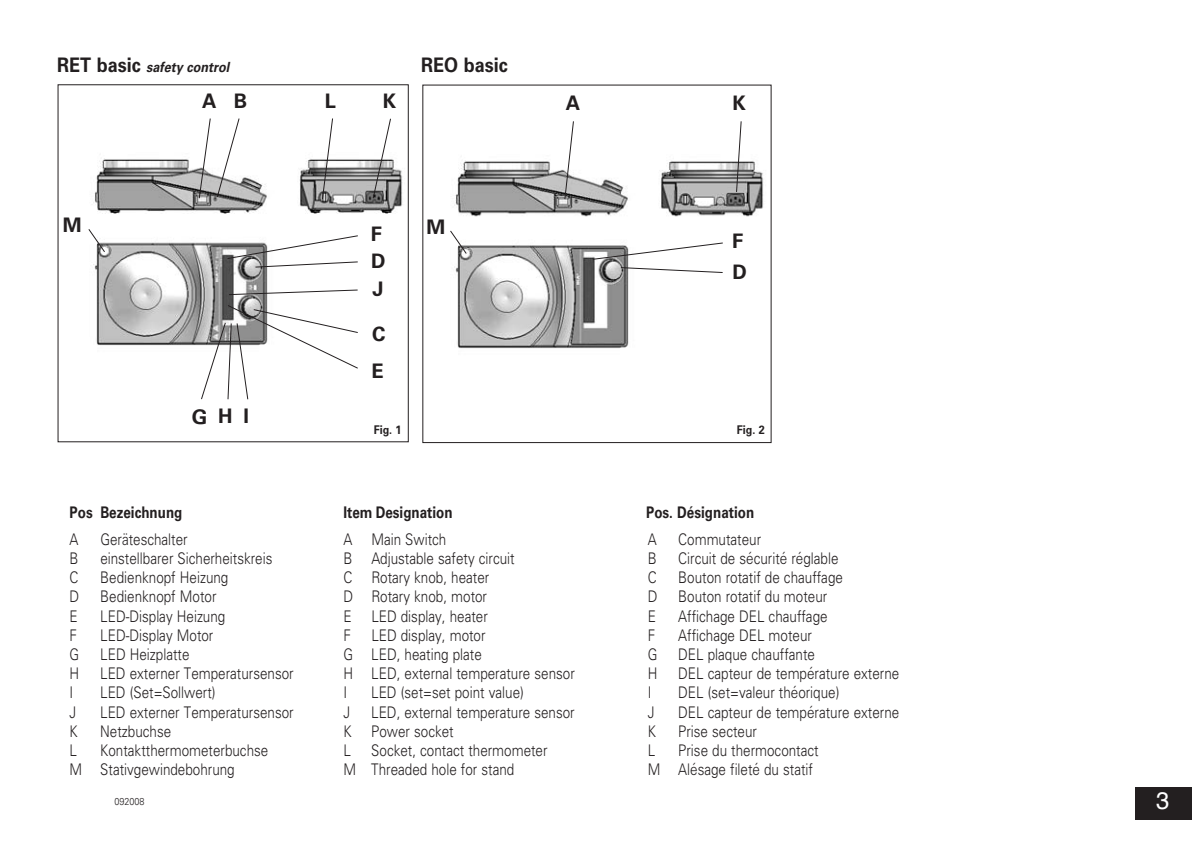
<style>
.page{position:relative;width:1192px;height:844px;background:#fff}
.page>*{position:absolute;margin:0;border:0;box-sizing:border-box;transform-origin:0 0}
.t1{font:24px "Helvetica";color:#fff}
.t2{font:700 20px "Univers CE";color:#231f20}
.t3{font:700 20px "Univers CE";color:#231f20;scale:.9 1}
.t4{font:300 16px "Univers CE";color:#231f20;scale:.84 1}
.t5{font:700 16px "Univers CE";color:#231f20;scale:.84 1}
.t6{font:italic 700 14px "Univers CE";color:#231f20;scale:.9 1}
.t7{font:700 12px "Univers CE";color:#231f20;scale:.9 1}
.t8{font:300 10px "Univers CE";color:#231f20;scale:.9 1}
.s1{font-style:normal;font-size:20px}
</style>
<div class="page">
<div style="left:1135px;top:786px;width:56px;height:33px;background:#231f20"></div>
<hr style="left:1189px;top:786px;width:3px;height:33px;background:#231f20">
<img style="left:93px;top:158px;width:310px;height:188px">
<div style="left:58px;top:84px;width:351px;height:358px;border:1px solid #231f20"></div>
<div style="left:370px;top:324px;width:19px;height:23px;background:#fff"></div>
<div style="left:369px;top:252px;width:21px;height:22px;background:#fff"></div>
<div style="left:369px;top:225px;width:17px;height:22px;background:#fff"></div>
<div style="left:370px;top:279px;width:19px;height:23px;background:#fff"></div>
<svg style="left:199px;top:118px;width:12px;height:80px"></svg>
<svg style="left:217px;top:118px;width:22px;height:79px"></svg>
<svg style="left:373px;top:118px;width:18px;height:80px"></svg>
<svg style="left:322px;top:118px;width:11px;height:81px"></svg>
<svg style="left:88px;top:229px;width:17px;height:23px"></svg>
<svg style="left:227px;top:235px;width:131px;height:32px"></svg>
<svg style="left:201px;top:305px;width:157px;height:94px"></svg>
<svg style="left:229px;top:289px;width:129px;height:6px"></svg>
<img style="left:454px;top:160px;width:310px;height:189px">
<svg style="left:565px;top:121px;width:9px;height:78px"></svg>
<svg style="left:736px;top:121px;width:5px;height:71px"></svg>
<div style="left:731px;top:262px;width:24px;height:23px;background:#fff"></div>
<div style="left:730px;top:231px;width:25px;height:23px;background:#fff"></div>
<svg style="left:621px;top:267px;width:102px;height:6px"></svg>
<svg style="left:593px;top:242px;width:130px;height:17px"></svg>
<div style="left:424px;top:217px;width:31px;height:23px;background:#fff"></div>
<svg style="left:450px;top:230px;width:17px;height:24px"></svg>
<p class="t6" style="left:57px;top:62px;width:193px"><span class="s1">RET basic</span> safety control</p>
<p class="t3" style="left:421px;top:58px;width:98px">REO basic</p>
<p class="t2" style="left:202px;top:93px;width:16px">A</p>
<p class="t2" style="left:234px;top:94px;width:15px">B</p>
<p class="t2" style="left:325px;top:94px;width:13px">L</p>
<p class="t2" style="left:383px;top:94px;width:15px">K</p>
<p class="t2" style="left:566px;top:95px;width:16px">A</p>
<p class="t2" style="left:732px;top:95px;width:15px">K</p>
<p class="t2" style="left:63px;top:218px;width:20px">M</p>
<p class="t2" style="left:371px;top:227px;width:13px">F</p>
<p class="t2" style="left:426px;top:219px;width:20px">M</p>
<p class="t2" style="left:732px;top:233px;width:13px">F</p>
<p class="t2" style="left:371px;top:254px;width:16px">D</p>
<p class="t2" style="left:733px;top:264px;width:16px">D</p>
<p class="t2" style="left:372px;top:281px;width:13px">J</p>
<p class="t2" style="left:372px;top:326px;width:15px">C</p>
<p class="t2" style="left:371px;top:364px;width:14px">E</p>
<p class="t2" style="left:192px;top:409px;width:59px">GHI</p>
<p class="t7" style="left:374px;top:425px;width:33px">Fig. 1</p>
<p class="t7" style="left:737px;top:425px;width:33px">Fig. 2</p>
<p class="t5" style="left:70px;top:506px;width:136px">Pos Bezeichnung</p>
<p class="t5" style="left:343px;top:506px;width:132px">Item Designation</p>
<p class="t5" style="left:646px;top:506px;width:130px">Pos. Désignation</p>
<p class="t4" style="left:70px;top:533px;width:12px">A</p>
<p class="t4" style="left:100px;top:533px;width:105px">Geräteschalter</p>
<p class="t4" style="left:343px;top:533px;width:124px">A Main Switch</p>
<p class="t4" style="left:648px;top:533px;width:12px">A</p>
<p class="t4" style="left:678px;top:533px;width:100px">Commutateur</p>
<p class="t4" style="left:70px;top:552px;width:12px">B</p>
<p class="t4" style="left:100px;top:552px;width:206px">einstellbarer Sicherheitskreis</p>
<p class="t4" style="left:343px;top:552px;width:205px">B Adjustable safety circuit</p>
<p class="t4" style="left:648px;top:552px;width:12px">B</p>
<p class="t4" style="left:678px;top:552px;width:192px">Circuit de sécurité réglable</p>
<p class="t4" style="left:70px;top:571px;width:12px">C</p>
<p class="t4" style="left:100px;top:571px;width:154px">Bedienknopf Heizung</p>
<p class="t4" style="left:343px;top:571px;width:175px">C Rotary knob, heater</p>
<p class="t4" style="left:648px;top:571px;width:12px">C</p>
<p class="t4" style="left:678px;top:571px;width:198px">Bouton rotatif de chauffage</p>
<p class="t4" style="left:70px;top:590px;width:13px">D</p>
<p class="t4" style="left:100px;top:590px;width:140px">Bedienknopf Motor</p>
<p class="t4" style="left:343px;top:590px;width:173px">D Rotary knob, motor</p>
<p class="t4" style="left:648px;top:590px;width:13px">D</p>
<p class="t4" style="left:678px;top:590px;width:179px">Bouton rotatif du moteur</p>
<p class="t4" style="left:70px;top:609px;width:11px">E</p>
<p class="t4" style="left:100px;top:609px;width:150px">LED-Display Heizung</p>
<p class="t4" style="left:343px;top:609px;width:173px">E LED display, heater</p>
<p class="t4" style="left:648px;top:609px;width:11px">E</p>
<p class="t4" style="left:678px;top:609px;width:179px">Affichage DEL chauffage</p>
<p class="t4" style="left:70px;top:629px;width:10px">F</p>
<p class="t4" style="left:100px;top:629px;width:136px">LED-Display Motor</p>
<p class="t4" style="left:343px;top:629px;width:10px">F</p>
<p class="t4" style="left:371px;top:629px;width:137px">LED display, motor</p>
<p class="t4" style="left:648px;top:629px;width:10px">F</p>
<p class="t4" style="left:678px;top:629px;width:161px">Affichage DEL moteur</p>
<p class="t4" style="left:70px;top:648px;width:13px">G</p>
<p class="t4" style="left:100px;top:648px;width:108px">LED Heizplatte</p>
<p class="t4" style="left:343px;top:648px;width:166px">G LED, heating plate</p>
<p class="t4" style="left:648px;top:648px;width:13px">G</p>
<p class="t4" style="left:678px;top:648px;width:164px">DEL plaque chauffante</p>
<p class="t4" style="left:70px;top:667px;width:13px">H</p>
<p class="t4" style="left:100px;top:667px;width:232px">LED externer Temperatursensor</p>
<p class="t4" style="left:343px;top:667px;width:277px">H LED, external temperature sensor</p>
<p class="t4" style="left:648px;top:667px;width:13px">H</p>
<p class="t4" style="left:678px;top:667px;width:265px">DEL capteur de température externe</p>
<p class="t4" style="left:70px;top:686px;width:6px">I</p>
<p class="t4" style="left:100px;top:686px;width:139px">LED (Set=Sollwert)</p>
<p class="t4" style="left:343px;top:686px;width:6px">I</p>
<p class="t4" style="left:371px;top:686px;width:183px">LED (set=set point value)</p>
<p class="t4" style="left:648px;top:686px;width:6px">I</p>
<p class="t4" style="left:678px;top:686px;width:193px">DEL (set=valeur théorique)</p>
<p class="t4" style="left:69px;top:705px;width:10px">J</p>
<p class="t4" style="left:100px;top:705px;width:232px">LED externer Temperatursensor</p>
<p class="t4" style="left:343px;top:705px;width:10px">J</p>
<p class="t4" style="left:371px;top:705px;width:244px">LED, external temperature sensor</p>
<p class="t4" style="left:648px;top:705px;width:9px">J</p>
<p class="t4" style="left:678px;top:705px;width:265px">DEL capteur de température externe</p>
<p class="t4" style="left:69px;top:725px;width:11px">K</p>
<p class="t4" style="left:100px;top:725px;width:86px">Netzbuchse</p>
<p class="t4" style="left:343px;top:725px;width:133px">K Power socket</p>
<p class="t4" style="left:648px;top:725px;width:11px">K</p>
<p class="t4" style="left:678px;top:725px;width:95px">Prise secteur</p>
<p class="t4" style="left:69px;top:744px;width:10px">L</p>
<p class="t4" style="left:100px;top:744px;width:202px">Kontaktthermometerbuchse</p>
<p class="t4" style="left:343px;top:744px;width:10px">L</p>
<p class="t4" style="left:371px;top:744px;width:211px">Socket, contact thermometer</p>
<p class="t4" style="left:648px;top:744px;width:10px">L</p>
<p class="t4" style="left:678px;top:744px;width:169px">Prise du thermocontact</p>
<p class="t4" style="left:70px;top:763px;width:198px">M Stativgewindebohrung</p>
<p class="t4" style="left:343px;top:763px;width:205px">M Threaded hole for stand</p>
<p class="t4" style="left:648px;top:763px;width:198px">M Alésage fileté du statif</p>
<p class="t8" style="left:114px;top:797px;width:35px">092008</p>
<h1 class="t1" style="left:1156px;top:790px;width:15px">3</h1>
</div>
